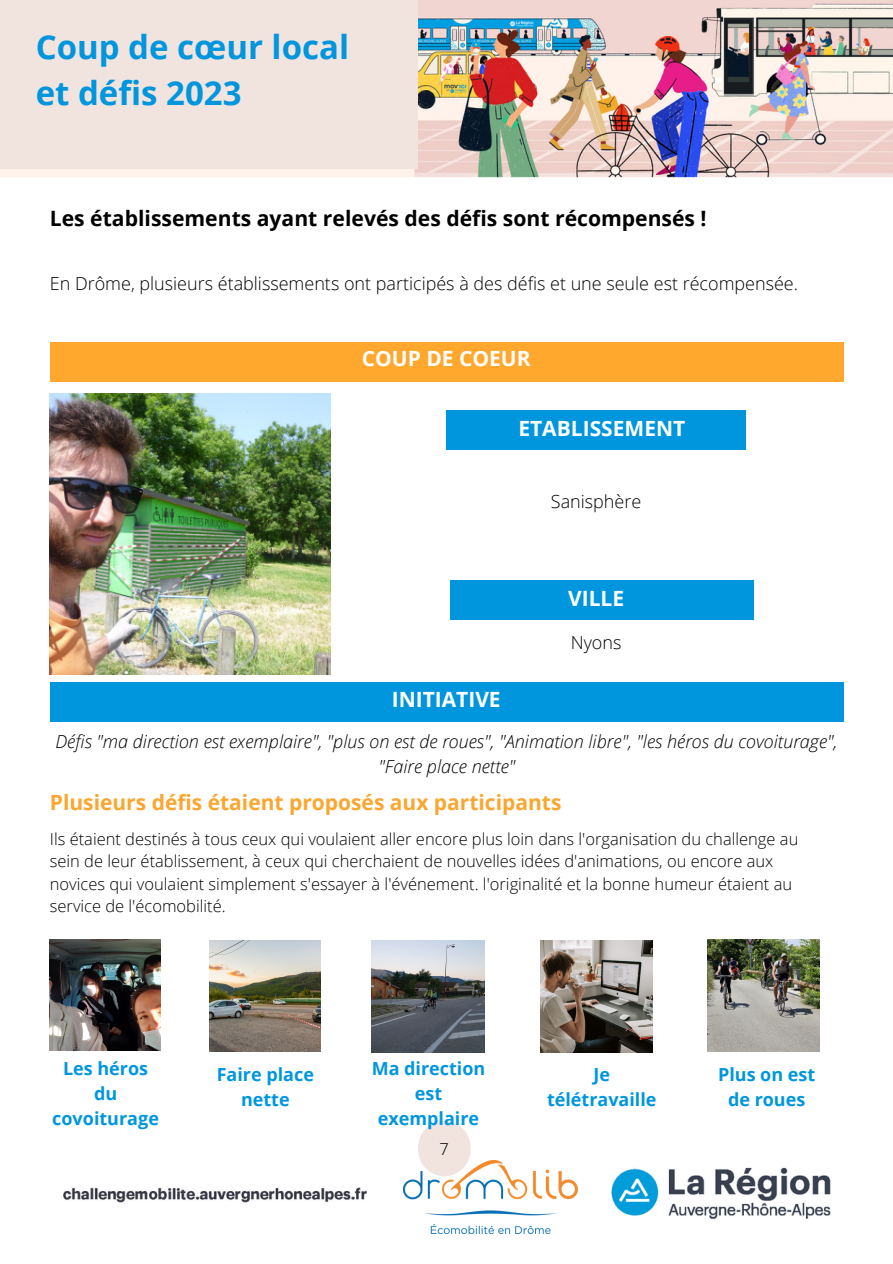
<style>
.page{position:relative;width:893px;height:1264px;background:#fff}
.page>*{position:absolute;margin:0;border:0;box-sizing:border-box;transform-origin:0 0}
.t1{font:700 33px "Open Sans";color:#0096de}
.t2{font:700 21.15px "Open Sans";color:#000}
.t3{font:700 21px "Open Sans";color:#faa630}
.t4{font:700 21px "Open Sans";color:#fff}
.t5{font:italic 300 18px/24.8px "Open Sans";color:#000;text-align:center}
.t6{font:300 18px "Open Sans";color:#000}
.t7{font:700 18px/24.8px "Open Sans";color:#0096de;text-align:center}
.t8{font:300 16.5px/22.5px "Open Sans";color:#000}
</style>
<div class="page">
<img style="left:0;top:0;width:892px;height:1234px">
<img style="left:403px;top:1159px;width:174px;height:74px">
<div style="left:0;top:0;width:418px;height:168px;background:#f1e4de"></div>
<div style="left:50px;top:342px;width:793px;height:39px;background:#ffa82d"></div>
<img style="left:50px;top:394px;width:280px;height:280px">
<div style="left:446px;top:410px;width:299px;height:39px;background:#0096de"></div>
<div style="left:450px;top:580px;width:303px;height:39px;background:#0096de"></div>
<div style="left:50px;top:682px;width:793px;height:39px;background:#0096de"></div>
<img style="left:50px;top:939px;width:111px;height:111px">
<img style="left:210px;top:940px;width:111px;height:111px">
<img style="left:372px;top:940px;width:112px;height:112px">
<img style="left:540px;top:940px;width:112px;height:112px">
<img style="left:707px;top:939px;width:112px;height:112px">
<div style="left:418px;top:1120px;width:52px;height:56px;background:#f1e4de;border-radius:26px"></div>
<p class="t1" style="left:36px;top:24px;width:315px">Coup de cœur local</p>
<p class="t1" style="left:36px;top:70px;width:207px">et défis 2023</p>
<p class="t2" style="left:50px;top:204px;width:658px">Les établissements ayant relevés des défis sont récompensés !</p>
<p class="t6" style="left:50px;top:271px;width:749px">En Drôme, plusieurs établissements ont participés à des défis et une seule est récompensée.</p>
<p class="t4" style="left:362px;top:343px;width:170px">COUP DE COEUR</p>
<p class="t4" style="left:518px;top:414px;width:168px">ETABLISSEMENT</p>
<p class="t6" style="left:551px;top:488px;width:92px">Sanisphère</p>
<p class="t4" style="left:568px;top:583px;width:58px">VILLE</p>
<p class="t6" style="left:570px;top:629px;width:52px">Nyons</p>
<p class="t4" style="left:391px;top:684px;width:110px">INITIATIVE</p>
<p class="t5" style="left:55px;top:729px;width:783px">Défis "ma direction est exemplaire", "plus on est de roues", "Animation libre", "les héros du covoiturage", "Faire place nette"</p>
<p class="t3" style="left:50px;top:787px;width:513px">Plusieurs défis étaient proposés aux participants</p>
<p class="t8" style="left:50px;top:826px;width:750px">Ils étaient destinés à tous ceux qui voulaient aller encore plus loin dans l'organisation du challenge au sein de leur établissement, à ceux qui cherchaient de nouvelles idées d'animations, ou encore aux novices qui voulaient simplement s'essayer à l'événement. l'originalité et la bonne humeur étaient au service de l'écomobilité.</p>
<p class="t7" style="left:52px;top:1055px;width:108px">Les héros du covoiturage</p>
<p class="t7" style="left:217px;top:1061px;width:99px">Faire place nette</p>
<p class="t7" style="left:547px;top:1061px;width:111px">Je télétravaille</p>
<p class="t7" style="left:718px;top:1061px;width:99px">Plus on est de roues</p>
<p class="t8" style="left:439px;top:1137px;width:11px">7</p>
<p class="t7" style="left:371px;top:1055px;width:115px">Ma direction est exemplaire</p>
</div>
